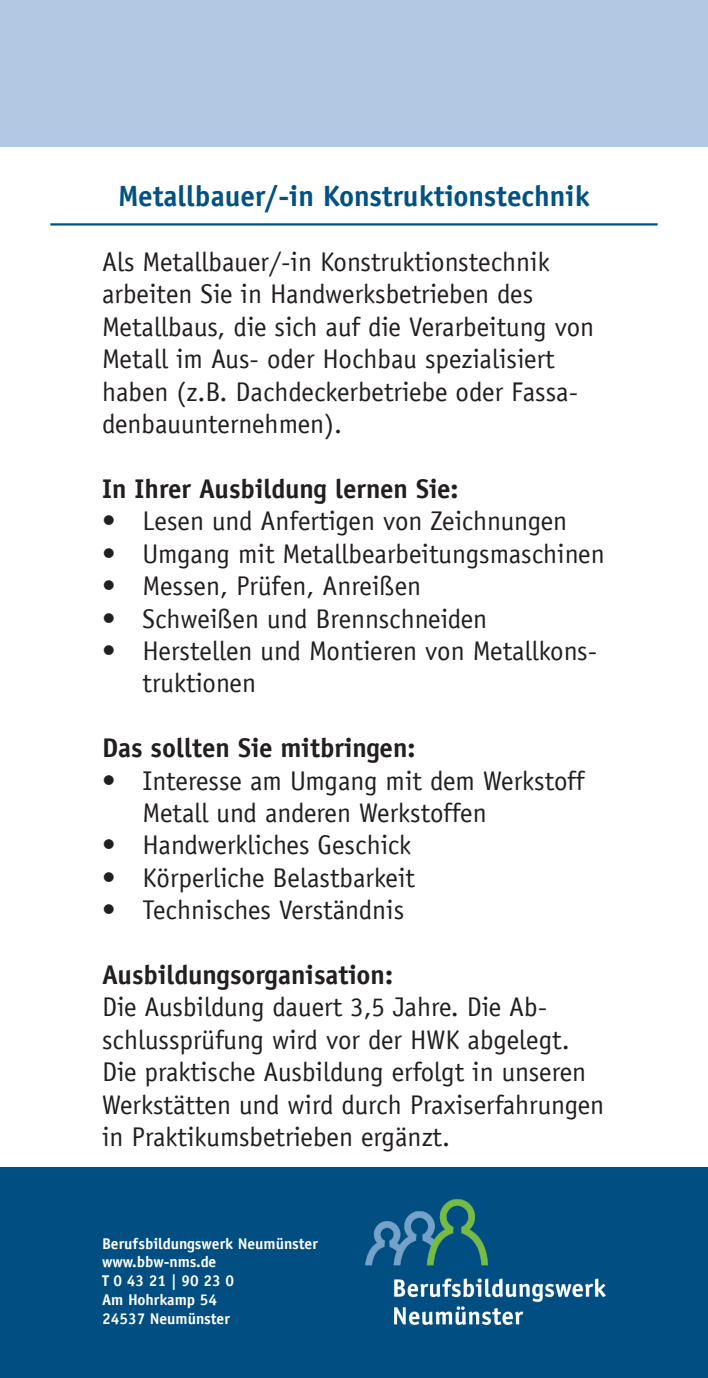
<style>
.page{position:relative;width:708px;height:1378px;background:#fff}
.page>*{position:absolute;margin:0;border:0;box-sizing:border-box;transform-origin:0 0}
.t1{font:700 29.25px "Officina Sans LT";color:#005282}
.t2{font:27px/32.4px "Officina Sans LT";color:#231f20}
.t3{font:700 27px "Officina Sans LT";color:#231f20}
.t4{font:700 15.53px/18.7px "Officina Sans LT";color:#fff}
</style>
<div class="page">
<div style="left:0;top:0;width:708px;height:147px;background:#b3c8e3"></div>
<div style="left:0;top:1167px;width:708px;height:211px;background:#004e82"></div>
<hr style="left:50px;top:223px;width:608px;height:2px;background:#005282">
<img style="left:366px;top:1199px;width:240px;height:125px">
<p class="t1" style="left:118px;top:178px;width:473px">Metallbauer/-in Konstruktionstechnik</p>
<p class="t2" style="left:102px;top:246px;width:494px">Als Metallbauer/-in Konstruktionstechnik arbeiten Sie in Handwerksbetrieben des Metallbaus, die sich auf die Verarbeitung von Metall im Aus- oder Hochbau spezialisiert haben (z.B. Dachdeckerbetriebe oder Fassa&shy;denbauunternehmen).</p>
<p class="t3" style="left:102px;top:472px;width:358px">In Ihrer Ausbildung lernen Sie:</p>
<p class="t2" style="left:102px;top:505px;width:467px">• Lesen und Anfertigen von Zeichnungen</p>
<p class="t2" style="left:102px;top:537px;width:504px">• Umgang mit Metallbearbeitungsmaschinen</p>
<p class="t2" style="left:102px;top:570px;width:321px">• Messen, Prüfen, Anreißen</p>
<p class="t2" style="left:102px;top:602px;width:387px">• Schweißen und Brennschneiden</p>
<p class="t2" style="left:143px;top:634px;width:456px;text-indent:-40px">• Herstellen und Montieren von Metallkons&shy;truktionen</p>
<p class="t3" style="left:102px;top:731px;width:315px">Das sollten Sie mitbringen:</p>
<p class="t2" style="left:143px;top:764px;width:443px;text-indent:-40px">• Interesse am Umgang mit dem Werkstoff<br>Metall und anderen Werkstoffen</p>
<p class="t2" style="left:102px;top:829px;width:311px">• Handwerkliches Geschick</p>
<p class="t2" style="left:102px;top:861px;width:315px">• Körperliche Belastbarkeit</p>
<p class="t2" style="left:102px;top:894px;width:304px">• Technisches Verständnis</p>
<p class="t3" style="left:102px;top:958px;width:293px">Ausbildungsorganisation:</p>
<p class="t2" style="left:102px;top:991px;width:504px">Die Ausbildung dauert 3,5 Jahre. Die Ab&shy;schlussprüfung wird vor der HWK abgelegt.<br>Die praktische Ausbildung erfolgt in unseren Werkstätten und wird durch Praxiserfahrungen in Praktikumsbetrieben ergänzt.</p>
<p class="t4" style="left:102px;top:1234px;width:217px">Berufsbildungswerk Neumünster www.bbw-nms.de<br>T 0 43 21 | 90 23 0<br>Am Hohrkamp 54<br>24537 Neumünster</p>
</div>
